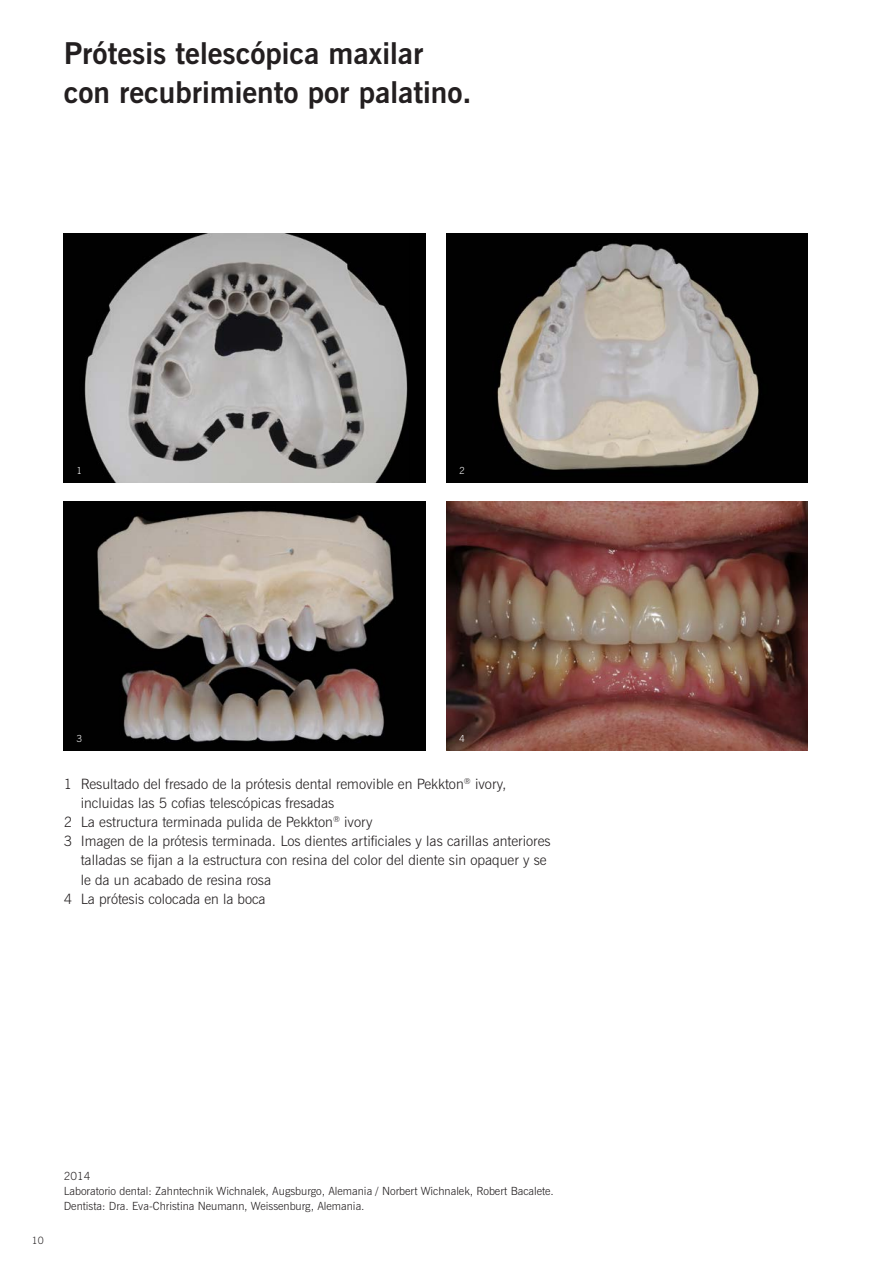
<style>
.page{position:relative;width:893px;height:1263px;background:#fff}
.page>*{position:absolute;margin:0;border:0;box-sizing:border-box;transform-origin:0 0}
.t1{font:700 30px/38.2px "News Gothic BT";color:#231f20}
.t2{font:300 14.25px "News Gothic BT";color:#231f20}
.t3{font:300 11.25px/14.9px "News Gothic BT";color:#231f20}
.t4{font:300 10.2px "News Gothic BT";color:#231f20}
.t5{font:300 9.75px "News Gothic BT";color:#fff}
</style>
<div class="page">
<img style="left:446px;top:234px;width:362px;height:249px">
<img style="left:64px;top:502px;width:361px;height:248px">
<img style="left:446px;top:502px;width:362px;height:248px">
<img style="left:64px;top:234px;width:345px;height:249px">
<div style="left:409px;top:234px;width:16px;height:249px;background:#000"></div>
<h1 class="t1" style="left:64px;top:34px;width:409px">Prótesis telescópica maxilar con recubrimiento por palatino.</h1>
<p class="t5" style="left:77px;top:465px;width:7px">1</p>
<p class="t5" style="left:459px;top:465px;width:7px">2</p>
<p class="t5" style="left:77px;top:733px;width:7px">3</p>
<p class="t5" style="left:459px;top:733px;width:7px">4</p>
<p class="t2" style="left:64px;top:775px;width:444px">1 Resultado del fresado de la prótesis dental removible en Pekkton<sup>®</sup> ivory,</p>
<p class="t2" style="left:81px;top:794px;width:255px">incluidas las 5 cofias telescópicas fresadas</p>
<p class="t2" style="left:64px;top:813px;width:310px">2 La estructura terminada pulida de Pekkton<sup>®</sup> ivory</p>
<p class="t2" style="left:64px;top:832px;width:488px">3 Imagen de la prótesis terminada. Los dientes artificiales y las carillas anteriores</p>
<p class="t2" style="left:81px;top:852px;width:467px">talladas se fijan a la estructura con resina del color del diente sin opaquer y se</p>
<p class="t2" style="left:81px;top:871px;width:192px">le da un acabado de resina rosa</p>
<p class="t2" style="left:64px;top:890px;width:203px">4 La prótesis colocada en la boca</p>
<p class="t4" style="left:32px;top:1234px;width:14px">10</p>
<p class="t3" style="left:64px;top:1168px;width:492px">2014<br>Laboratorio dental: Zahntechnik Wichnalek, Augsburgo, Alemania / Norbert Wichnalek, Robert Bacalete.<br>Dentista: Dra. Eva-Christina Neumann, Weissenburg, Alemania.</p>
</div>
